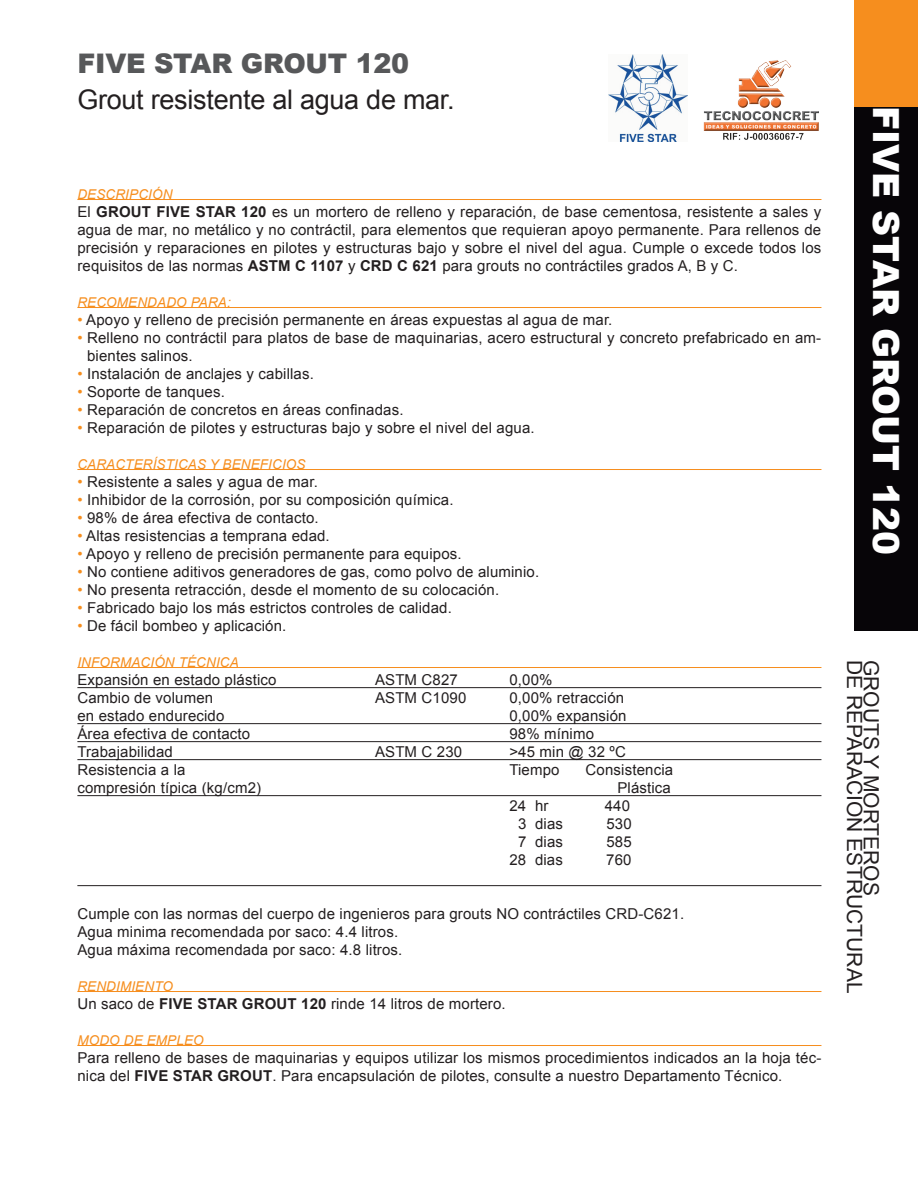
<style>
.page{position:relative;width:918px;height:1188px;background:#fff}
.page>*{position:absolute;margin:0;border:0;box-sizing:border-box;transform-origin:0 0}
.t1{font:900 36px "Arial";color:#fff}
.t2{font:27px "Arial";letter-spacing:-.01em;color:#231f20}
.t3{font:900 27px "Arial";letter-spacing:-.01em;color:#57585a}
.t4{font:21px "Arial";color:#231f20}
.t5{font:15px/18px "Arial";letter-spacing:.01em;color:#231f20}
.t6{font:700 15px "Arial";letter-spacing:.01em;color:#231f20}
.t7{font:italic 13.5px "Arial";letter-spacing:.01em;color:#f68e1e}
.s1{font-weight:700}
.s2{color:#f68e1e}
</style>
<div class="page">
<hr style="left:77px;top:199px;width:744px;height:1px;background:#f68e1e">
<hr style="left:77px;top:307px;width:744px;height:1px;background:#f68e1e">
<hr style="left:77px;top:469px;width:744px;height:1px;background:#f68e1e">
<hr style="left:77px;top:667px;width:744px;height:1px;background:#f68e1e">
<hr style="left:77px;top:687px;width:744px;height:1px;background:#231f20">
<hr style="left:77px;top:723px;width:744px;height:1px;background:#231f20">
<hr style="left:77px;top:741px;width:744px;height:1px;background:#231f20">
<hr style="left:77px;top:759px;width:744px;height:1px;background:#231f20">
<hr style="left:77px;top:795px;width:744px;height:1px;background:#231f20">
<hr style="left:77px;top:885px;width:744px;height:1px;background:#231f20">
<hr style="left:77px;top:991px;width:744px;height:1px;background:#f68e1e">
<hr style="left:77px;top:1045px;width:744px;height:1px;background:#f68e1e">
<div style="left:854px;top:104px;width:64px;height:526px;background:#070508"></div>
<div style="left:854px;top:0;width:64px;height:106px;background:#f68e1e"></div>
<img style="left:703px;top:60px;width:116px;height:80px">
<img style="left:609px;top:55px;width:78px;height:86px">
<h2 class="t3" style="left:77px;top:44px;width:333px">FIVE STAR GROUT 120</h2>
<h2 class="t2" style="left:77px;top:82px;width:379px">Grout resistente al agua de mar.</h2>
<p class="t7" style="left:77px;top:186px;width:97px">DESCRIPCIÓN</p>
<p class="t5" style="left:77px;top:203px;width:745px;text-align:justify">El <span class="s1">GROUT FIVE STAR 120</span> es un mortero de relleno y reparación, de base cementosa, resistente a sales y agua de mar, no metálico y no contráctil, para elementos que requieran apoyo permanente. Para rellenos de precisión y reparaciones en pilotes y estructuras bajo y sobre el nivel del agua. Cumple o excede todos los requisitos de las normas <span class="s1">ASTM C 1107</span> y <span class="s1">CRD C 621</span> para grouts no contráctiles grados A, B y C.</p>
<p class="t7" style="left:77px;top:294px;width:155px">RECOMENDADO PARA:</p>
<p class="t5" style="left:77px;top:311px;width:537px"><span class="s2">•</span> Apoyo y relleno de precisión permanente en áreas expuestas al agua de mar.</p>
<p class="t5" style="left:87px;top:329px;width:736px;text-indent:-10px"><span class="s2">•</span> Relleno no contráctil para platos de base de maquinarias, acero estructural y concreto prefabricado en am&shy;bientes salinos.</p>
<p class="t5" style="left:77px;top:365px;width:238px"><span class="s2">•</span> Instalación de anclajes y cabillas.</p>
<p class="t5" style="left:77px;top:383px;width:149px"><span class="s2">•</span> Soporte de tanques.</p>
<p class="t5" style="left:77px;top:401px;width:328px"><span class="s2">•</span> Reparación de concretos en áreas confinadas.</p>
<p class="t5" style="left:77px;top:419px;width:459px"><span class="s2">•</span> Reparación de pilotes y estructuras bajo y sobre el nivel del agua.</p>
<p class="t7" style="left:77px;top:456px;width:230px">CARACTERÍSTICAS Y BENEFICIOS</p>
<p class="t5" style="left:77px;top:473px;width:242px"><span class="s2">•</span> Resistente a sales y agua de mar.</p>
<p class="t5" style="left:77px;top:491px;width:378px"><span class="s2">•</span> Inhibidor de la corrosión, por su composición química.</p>
<p class="t5" style="left:77px;top:509px;width:243px"><span class="s2">•</span> 98% de área efectiva de contacto.</p>
<p class="t5" style="left:77px;top:527px;width:254px"><span class="s2">•</span> Altas resistencias a temprana edad.</p>
<p class="t5" style="left:77px;top:545px;width:386px"><span class="s2">•</span> Apoyo y relleno de precisión permanente para equipos.</p>
<p class="t5" style="left:77px;top:563px;width:463px"><span class="s2">•</span> No contiene aditivos generadores de gas, como polvo de aluminio.</p>
<p class="t5" style="left:77px;top:581px;width:423px"><span class="s2">•</span> No presenta retracción, desde el momento de su colocación.</p>
<p class="t5" style="left:77px;top:599px;width:376px"><span class="s2">•</span> Fabricado bajo los más estrictos controles de calidad.</p>
<p class="t5" style="left:77px;top:617px;width:210px"><span class="s2">•</span> De fácil bombeo y aplicación.</p>
<p class="t7" style="left:77px;top:654px;width:163px">INFORMACIÓN TÉCNICA</p>
<p class="t5" style="left:77px;top:671px;width:201px">Expansión en estado plástico</p>
<p class="t5" style="left:375px;top:671px;width:84px">ASTM C827</p>
<p class="t5" style="left:509px;top:671px;width:45px">0,00%</p>
<p class="t5" style="left:77px;top:689px;width:137px">Cambio de volumen</p>
<p class="t5" style="left:375px;top:689px;width:93px">ASTM C1090</p>
<p class="t5" style="left:509px;top:689px;width:116px">0,00% retracción</p>
<p class="t5" style="left:77px;top:707px;width:149px">en estado endurecido</p>
<p class="t5" style="left:509px;top:707px;width:119px">0,00% expansión</p>
<p class="t5" style="left:77px;top:725px;width:174px">Área efectiva de contacto</p>
<p class="t5" style="left:509px;top:725px;width:86px">98% mínimo</p>
<p class="t5" style="left:77px;top:743px;width:97px">Trabajabilidad</p>
<p class="t5" style="left:375px;top:743px;width:89px">ASTM C 230</p>
<p class="t5" style="left:509px;top:743px;width:118px">&gt;45 min @ 32 ºC</p>
<p class="t5" style="left:77px;top:761px;width:110px">Resistencia a la</p>
<p class="t5" style="left:509px;top:761px;width:52px">Tiempo</p>
<p class="t5" style="left:586px;top:761px;width:89px">Consistencia</p>
<p class="t5" style="left:77px;top:779px;width:185px">compresión típica (kg/cm2)</p>
<p class="t5" style="left:617px;top:779px;width:55px">Plástica</p>
<p class="t5" style="left:509px;top:797px;width:41px">24 hr</p>
<p class="t5" style="left:605px;top:797px;width:27px">440</p>
<p class="t5" style="left:518px;top:815px;width:47px">3 dias</p>
<p class="t5" style="left:606px;top:815px;width:27px">530</p>
<p class="t5" style="left:518px;top:833px;width:47px">7 dias</p>
<p class="t5" style="left:606px;top:833px;width:27px">585</p>
<p class="t5" style="left:509px;top:851px;width:55px">28 dias</p>
<p class="t5" style="left:606px;top:851px;width:27px">760</p>
<p class="t5" style="left:77px;top:905px;width:608px">Cumple con las normas del cuerpo de ingenieros para grouts NO contráctiles CRD-C621.<br>Agua minima recomendada por saco: 4.4 litros.<br>Agua máxima recomendada por saco: 4.8 litros.</p>
<p class="t7" style="left:77px;top:978px;width:97px">RENDIMIENTO</p>
<p class="t5" style="left:77px;top:995px;width:100px">Un saco de <span class="s1">FIVE</span></p>
<p class="t6" style="left:197px;top:994px;width:22px">STAR</p>
<p class="t6" style="left:242px;top:994px;width:24px">GROUT</p>
<p class="t5" style="left:301px;top:995px;width:206px"><span class="s1">120</span> rinde 14 litros de mortero.</p>
<p class="t7" style="left:77px;top:1032px;width:128px">MODO DE EMPLEO</p>
<p class="t5" style="left:77px;top:1049px;width:745px">Para relleno de bases de maquinarias y equipos utilizar los mismos procedimientos indicados an la hoja téc&shy;nica del <span class="s1">FIVE</span></p>
<p class="t6" style="left:173px;top:1066px;width:22px">STAR</p>
<p class="t6" style="left:218px;top:1066px;width:24px">GROUT</p>
<p class="t5" style="left:272px;top:1067px;width:511px">. Para encapsulación de pilotes, consulte a nuestro Departamento Técnico.</p>
<h1 class="t1" style="left:912px;top:106px;width:450px;rotate:90deg">FIVE STAR GROUT 120</h1>
<h3 class="t4" style="left:868px;top:660px;width:335px;rotate:90deg">DE REPARACION ESTRUCTURAL</h3>
<h3 class="t4" style="left:885px;top:660px;width:237px;rotate:90deg">GROUTS Y MORTEROS</h3>
</div>
